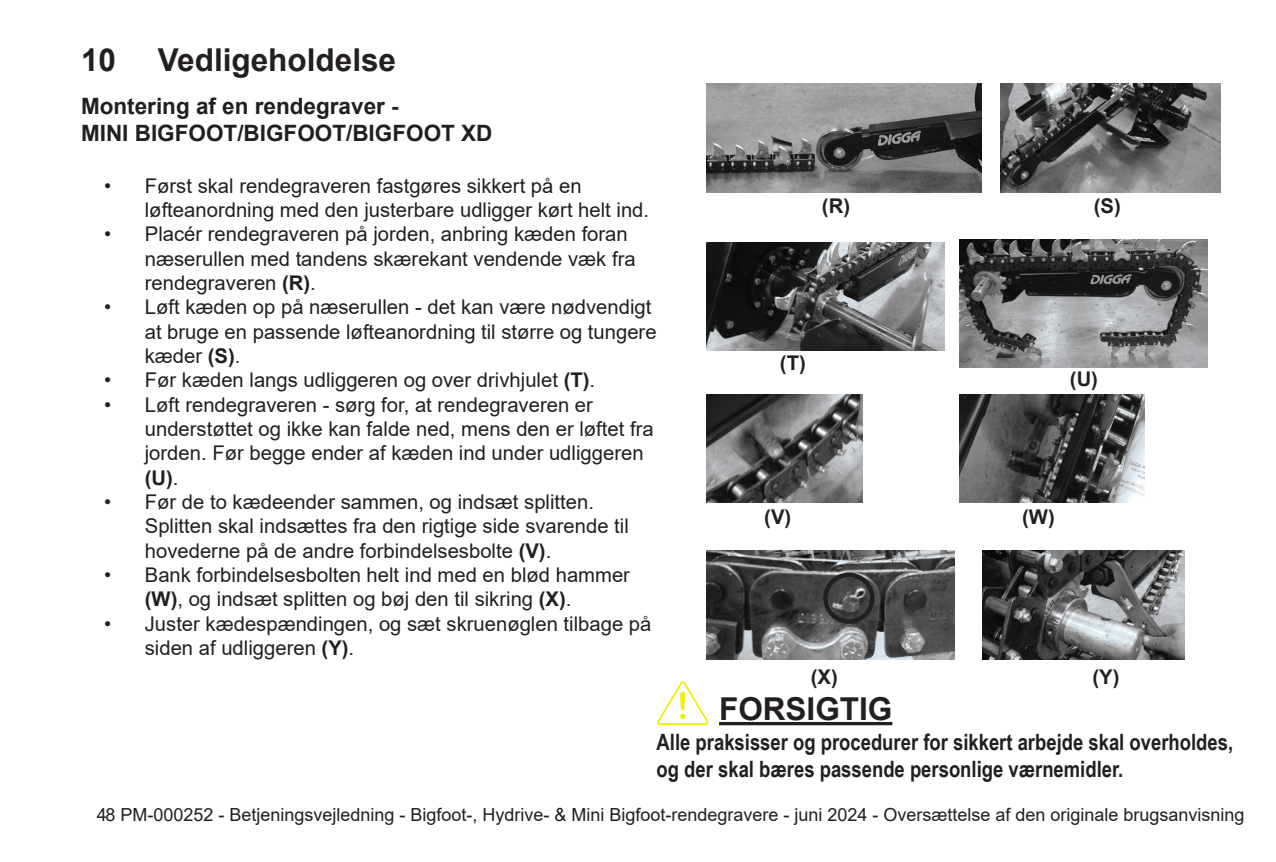
<style>
.page{position:relative;width:1276px;height:862px;background:#fff}
.page>*{position:absolute;margin:0;border:0;box-sizing:border-box;transform-origin:0 0}
.t1{font:36.9px "Arial Rounded MT Bold";color:#f0f000;scale:.92 1}
.Chapter_Heading{font:700 31.5px "Arial";color:#231f20}
.Warning_Sign_Heading{font:700 31.5px "Arial";color:#231f20}
.Warning_Sign_Text_Narrow{font:700 22.5px/27px "Arial Narrow";color:#231f20}
.Subheading{font:700 22.5px/27px "Arial";color:#231f20}
.t2{font:20.25px/24.3px "Arial";color:#231f20}
.Figure_Caution{font:700 20.25px "Arial";color:#231f20}
.t3{font:18px "Arial";color:#231f20}
.s1{font-weight:700}
</style>
<div class="page">
<img style="left:707px;top:84px;width:274px;height:108px">
<img style="left:1000px;top:83px;width:220px;height:109px">
<img style="left:707px;top:242px;width:237px;height:108px">
<img style="left:959px;top:239px;width:248px;height:128px">
<img style="left:707px;top:394px;width:155px;height:108px">
<img style="left:959px;top:394px;width:185px;height:108px">
<img style="left:707px;top:550px;width:247px;height:109px">
<div style="left:823px;top:572px;width:51px;height:51px;border:4px solid #231f20;border-radius:50%"></div>
<img style="left:982px;top:550px;width:202px;height:109px">
<hr style="left:719px;top:721px;width:173px;height:3px;background:#231f20">
<svg style="left:657px;top:681px;width:52px;height:44px"></svg>
<p class="Chapter_Heading" style="left:81px;top:38px;width:37px">10</p>
<p class="Chapter_Heading" style="left:158px;top:38px;width:240px">Vedligeholdelse</p>
<p class="Subheading" style="left:81px;top:93px;width:413px">Montering af en rendegraver -<br>MINI BIGFOOT/BIGFOOT/BIGFOOT XD</p>
<p class="t2" style="left:145px;top:173px;width:506px;text-indent:-40px">• Først skal rendegraveren fastgøres sikkert på en løfteanordning med den justerbare udligger kørt helt ind.</p>
<p class="t2" style="left:145px;top:222px;width:492px;text-indent:-40px">• Placér rendegraveren på jorden, anbring kæden foran næserullen med tandens skærekant vendende væk fra rendegraveren <span class="s1">(R)</span>.</p>
<p class="t2" style="left:145px;top:295px;width:513px;text-indent:-40px">• Løft kæden op på næserullen - det kan være nødvendigt at bruge en passende løfteanordning til større og tungere kæder <span class="s1">(S)</span>.</p>
<p class="t2" style="left:104px;top:368px;width:492px">• Før kæden langs udliggeren og over drivhjulet <span class="s1">(T)</span>.</p>
<p class="t2" style="left:145px;top:392px;width:510px;text-indent:-40px">• Løft rendegraveren - sørg for, at rendegraveren er understøttet og ikke kan falde ned, mens den er løftet fra jorden. Før begge ender af kæden ind under udliggeren <span class="s1">(U)</span>.</p>
<p class="t2" style="left:145px;top:489px;width:485px;text-indent:-40px">• Før de to kædeender sammen, og indsæt splitten.<br>Splitten skal indsættes fra den rigtige side svarende til hovederne på de andre forbindelsesbolte <span class="s1">(V)</span>.</p>
<p class="t2" style="left:145px;top:562px;width:487px;text-indent:-40px">• Bank forbindelsesbolten helt ind med en blød hammer <span class="s1">(W)</span>, og indsæt splitten og bøj den til sikring <span class="s1">(X)</span>.</p>
<p class="t2" style="left:145px;top:611px;width:508px;text-indent:-40px">• Juster kædespændingen, og sæt skruenøglen tilbage på siden af udliggeren <span class="s1">(Y)</span>.</p>
<p class="t1" style="left:677px;top:684px;width:14px">!</p>
<p class="Figure_Caution" style="left:822px;top:191px;width:30px">(R)</p>
<p class="Figure_Caution" style="left:1094px;top:191px;width:28px">(S)</p>
<p class="Figure_Caution" style="left:780px;top:348px;width:27px">(T)</p>
<p class="Figure_Caution" style="left:1070px;top:365px;width:30px">(U)</p>
<p class="Figure_Caution" style="left:764px;top:502px;width:28px">(V)</p>
<p class="Figure_Caution" style="left:1022px;top:502px;width:34px">(W)</p>
<p class="Figure_Caution" style="left:811px;top:662px;width:28px">(X)</p>
<p class="Figure_Caution" style="left:1092px;top:662px;width:28px">(Y)</p>
<p class="Warning_Sign_Heading" style="left:719px;top:686px;width:175px">FORSIGTIG</p>
<p class="Warning_Sign_Text_Narrow" style="left:656px;top:726px;width:578px">Alle praksisser og procedurer for sikkert arbejde skal overholdes, og der skal bæres passende personlige værnemidler.</p>
<p class="t3" style="left:97px;top:802px;width:1149px">48 PM-000252 - Betjeningsvejledning - Bigfoot-, Hydrive- &amp; Mini Bigfoot-rendegravere - juni 2024 - Oversættelse af den originale brugsanvisning</p>
</div>
